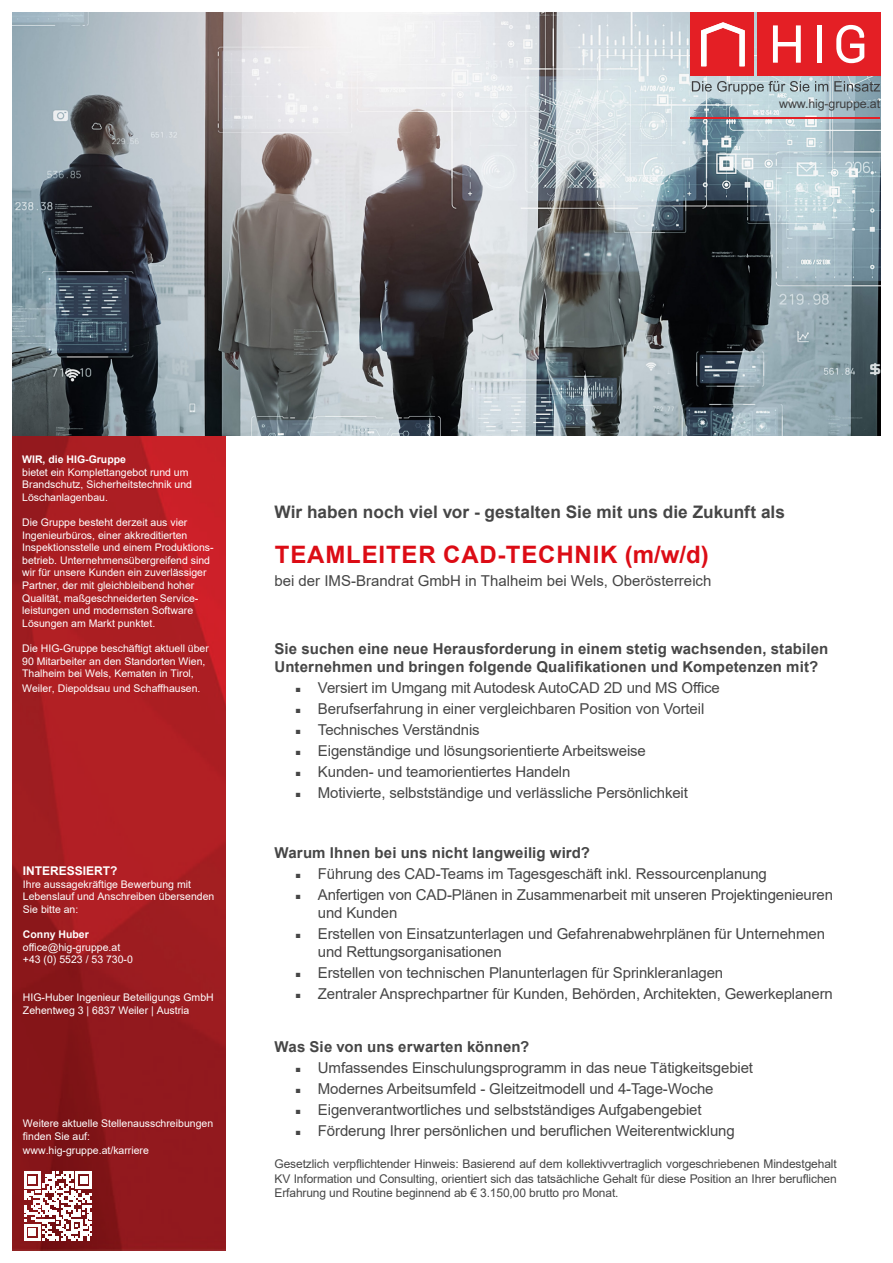
<style>
.page{position:relative;width:893px;height:1263px;background:#fff}
.page>*{position:absolute;margin:0;border:0;box-sizing:border-box;transform-origin:0 0}
.t1{font:700 24px "Arial";letter-spacing:.035em;color:#dc0c15}
.t2{font:700 17.25px "Arial";color:#464646}
.t3{font:15px/18px "Arial";letter-spacing:-.01em;color:#464646}
.t4{font:700 15px/18px "Arial";letter-spacing:.01em;color:#464646}
.t5{font:12.45px "Arial";letter-spacing:-.01em;color:#3e3e3f}
.t6{font:12px/14.4px "Arial";letter-spacing:-.01em;color:#464646;text-align:justify}
.t7{font:700 12px "Arial";color:#fff}
.t8{font:10.5px/12.6px "Arial";color:#fff}
.t9{font:700 10.5px "Arial";color:#fff}
.s1{font-size:9px}
</style>
<div class="page">
<img style="left:13px;top:435px;width:212px;height:815px">
<img style="left:13px;top:13px;width:867px;height:422px">
<svg style="left:692px;top:81px;width:117px;height:13px;background:#a5b5b9"></svg>
<svg style="left:815px;top:81px;width:13px;height:10px"></svg>
<svg style="left:834px;top:81px;width:46px;height:11px"></svg>
<div style="left:757px;top:13px;width:123px;height:63px;background:#e41f25"></div>
<div style="left:691px;top:13px;width:63px;height:63px;background:#e41f25"></div>
<svg style="left:773px;top:25px;width:28px;height:38px"></svg>
<hr style="left:817px;top:25px;width:4px;height:38px;background:#fff">
<svg style="left:836px;top:25px;width:28px;height:38px"></svg>
<svg style="left:701px;top:22px;width:44px;height:44px"></svg>
<hr style="left:691px;top:117px;width:189px;height:1px;background:#e41f25">
<svg style="left:24px;top:1171px;width:68px;height:70px"></svg>
<p class="t5" style="left:779px;top:96px;width:102px">www.hig-gruppe.at</p>
<p class="t9" style="left:22px;top:452px;width:105px">WIR, die HIG-Gruppe</p>
<p class="t8" style="left:22px;top:465px;width:171px">bietet ein Komplettangebot rund um<br>Brandschutz, Sicherheitstechnik und<br>Löschanlagenbau.</p>
<p class="t8" style="left:22px;top:516px;width:193px">Die Gruppe besteht derzeit aus vier Ingenieurbüros, einer akkreditierten Inspektionsstelle und einem Produktions&shy;betrieb. Unternehmensübergreifend sind wir für unsere Kunden ein zuverlässiger Partner, der mit gleichbleibend hoher Qualität, maßgeschneiderten Service&shy;leistungen und modernsten Software Lösungen am Markt punktet.</p>
<p class="t8" style="left:22px;top:642px;width:188px">Die HIG-Gruppe beschäftigt aktuell über<br>90 Mitarbeiter an den Standorten Wien,<br>Thalheim bei Wels, Kematen in Tirol,</p>
<p class="t8" style="left:22px;top:681px;width:180px">Weiler, Diepoldsau und Schaffhausen.</p>
<p class="t7" style="left:23px;top:862px;width:96px">INTERESSIERT?</p>
<p class="t8" style="left:23px;top:877px;width:193px">Ihre aussagekräftige Bewerbung mit<br>Lebenslauf und Anschreiben übersenden<br>Sie bitte an:</p>
<p class="t9" style="left:23px;top:927px;width:67px">Conny Huber</p>
<p class="t8" style="left:23px;top:940px;width:99px">office@hig-gruppe.at</p>
<p class="t8" style="left:23px;top:953px;width:112px">+43 (0) 5523 / 53 730-0</p>
<p class="t8" style="left:23px;top:991px;width:192px">HIG-Huber Ingenieur Beteiligungs GmbH</p>
<p class="t8" style="left:23px;top:1003px;width:168px">Zehentweg 3 | 6837 Weiler | Austria</p>
<p class="t8" style="left:23px;top:1117px;width:192px">Weitere aktuelle Stellenausschreibungen finden Sie auf:</p>
<p class="t8" style="left:23px;top:1144px;width:128px">www.hig-gruppe.at/karriere</p>
<p class="t2" style="left:274px;top:500px;width:512px">Wir haben noch viel vor - gestalten Sie mit uns die Zukunft als</p>
<p class="t1" style="left:275px;top:537px;width:435px">TEAMLEITER CAD-TECHNIK (m/w/d)</p>
<p class="t3" style="left:274px;top:572px;width:439px">bei der IMS-Brandrat GmbH in Thalheim bei Wels, Oberösterreich</p>
<p class="t4" style="left:274px;top:640px;width:555px">Sie suchen eine neue Herausforderung in einem stetig wachsenden, stabilen<br>Unternehmen und bringen folgende Qualifikationen und Kompetenzen mit?</p>
<p class="t3" style="left:295px;top:679px;width:426px"><span class="s1">■</span> Versiert im Umgang mit Autodesk AutoCAD 2D und MS Office</p>
<p class="t3" style="left:295px;top:700px;width:410px"><span class="s1">■</span> Berufserfahrung in einer vergleichbaren Position von Vorteil</p>
<p class="t3" style="left:295px;top:721px;width:186px"><span class="s1">■</span> Technisches Verständnis</p>
<p class="t3" style="left:295px;top:742px;width:352px"><span class="s1">■</span> Eigenständige und lösungsorientierte Arbeitsweise</p>
<p class="t3" style="left:295px;top:763px;width:276px"><span class="s1">■</span> Kunden- und teamorientiertes Handeln</p>
<p class="t3" style="left:295px;top:784px;width:394px"><span class="s1">■</span> Motivierte, selbstständige und verlässliche Persönlichkeit</p>
<p class="t4" style="left:274px;top:844px;width:317px">Warum Ihnen bei uns nicht langweilig wird?</p>
<p class="t3" style="left:295px;top:865px;width:473px"><span class="s1">■</span> Führung des CAD-Teams im Tagesgeschäft inkl. Ressourcenplanung</p>
<p class="t3" style="left:318px;top:886px;width:517px;text-indent:-22px"><span class="s1">■</span> Anfertigen von CAD-Plänen in Zusammenarbeit mit unseren Projektingenieuren und Kunden</p>
<p class="t3" style="left:318px;top:925px;width:509px;text-indent:-22px"><span class="s1">■</span> Erstellen von Einsatzunterlagen und Gefahrenabwehrplänen für Unternehmen und Rettungsorganisationen</p>
<p class="t3" style="left:295px;top:964px;width:429px"><span class="s1">■</span> Erstellen von technischen Planunterlagen für Sprinkleranlagen</p>
<p class="t3" style="left:295px;top:985px;width:539px"><span class="s1">■</span> Zentraler Ansprechpartner für Kunden, Behörden, Architekten, Gewerkeplanern</p>
<p class="t4" style="left:274px;top:1038px;width:256px">Was Sie von uns erwarten können?</p>
<p class="t3" style="left:295px;top:1059px;width:459px"><span class="s1">■</span> Umfassendes Einschulungsprogramm in das neue Tätigkeitsgebiet</p>
<p class="t3" style="left:295px;top:1080px;width:420px"><span class="s1">■</span> Modernes Arbeitsumfeld - Gleitzeitmodell und 4-Tage-Woche</p>
<p class="t3" style="left:295px;top:1101px;width:408px"><span class="s1">■</span> Eigenverantwortliches und selbstständiges Aufgabengebiet</p>
<p class="t3" style="left:295px;top:1122px;width:441px"><span class="s1">■</span> Förderung Ihrer persönlichen und beruflichen Weiterentwicklung</p>
<p class="t6" style="left:274px;top:1157px;width:564px">Gesetzlich verpflichtender Hinweis: Basierend auf dem kollektivvertraglich vorgeschriebenen Mindestgehalt KV Information und Consulting, orientiert sich das tatsächliche Gehalt für diese Position an Ihrer beruflichen Erfahrung und Routine beginnend ab € 3.150,00 brutto pro Monat.</p>
</div>
